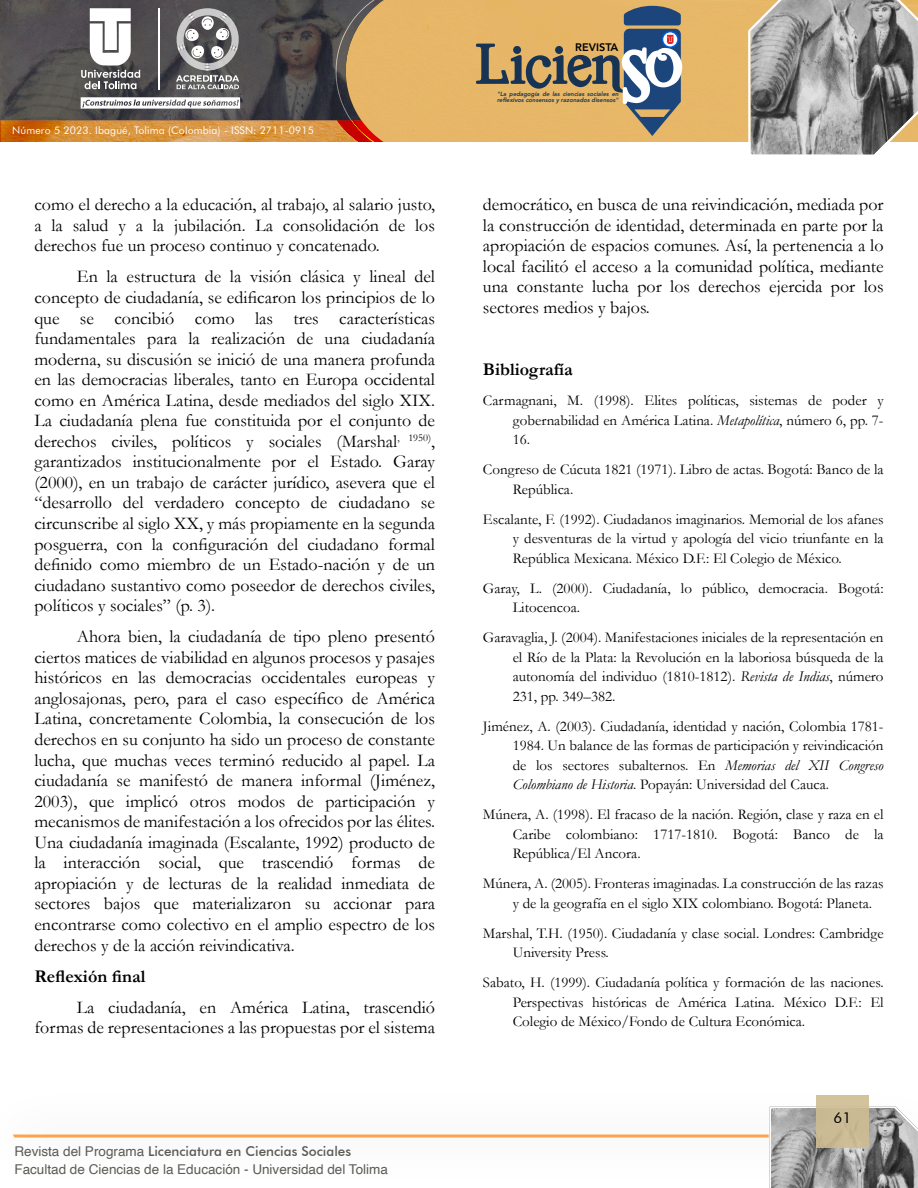
<style>
.page{position:relative;width:918px;height:1188px;background:#fff}
.page>*{position:absolute;margin:0;border:0;box-sizing:border-box;transform-origin:0 0}
.t1{font:18px/20.5px "Garamond";color:#000;text-align:justify}
.t2{font:700 18px "Garamond";color:#000}
.t3{font:15px/19.5px "Garamond";color:#000;text-align:justify}
.t4{font:15px "Futura BT";color:#000}
.t5{font:13.5px "Helvetica";color:#5b5a55}
.t6{font:500 13.5px "Futura BT";color:#5b5a55}
.t7{font:800 10.95px "Avenir";color:#000}
.t8{font:10.5px "Futura BT";letter-spacing:.01em;color:#fff}
.t9{font:italic 800 6px/6px "Avenir";color:#173454}
.s1{font-family:"Helvetica";font-weight:400}
.s2{font-style:italic}
</style>
<div class="page">
<div style="left:384px;top:0;width:364px;height:141px;background:#e6b868"></div>
<svg style="left:475px;top:6px;width:209px;height:130px;background:#b69d72"></svg>
<svg style="left:0;top:0;width:384px;height:142px;background:#7e6d5d"></svg>
<svg style="left:748px;top:0;width:170px;height:155px;background:#969490"></svg>
<svg style="left:13px;top:1106px;width:905px;height:82px"></svg>
<div style="left:816px;top:1096px;width:53px;height:52px;background:#cebd92"></div>
<p class="t8" style="left:12px;top:126px;width:303px">Número 5 2023. Ibagué, Tolima (Colombia) - ISSN: 2711-0915</p>
<p class="t1" style="left:34px;top:196px;width:402px">como el derecho a la educación, al trabajo, al salario justo, a la salud y a la jubilación. La consolidación de los derechos fue un proceso continuo y concatenado.</p>
<p class="t1" style="left:34px;top:269px;width:402px;text-indent:43px">En la estructura de la visión clásica y lineal del concepto de ciudadanía, se edificaron los principios de lo que se concibió como las tres características fundamentales para la realización de una ciudadanía moderna, su discusión se inició de una manera profunda en las democracias liberales, tanto en Europa occidental como en América Latina, desde mediados del siglo XIX.<br>La ciudadanía plena fue constituida por el conjunto de derechos civiles, políticos y sociales (Marshal<sup>,</sup> <sup>1950)</sup>, garantizados institucionalmente por el Estado. Garay (2000), en un trabajo de carácter jurídico, asevera que el “desarrollo del verdadero concepto de ciudadano se circunscribe al siglo XX, y más propiamente en la segunda posguerra, con la configuración del ciudadano formal definido como miembro de un Estado-nación y de un ciudadano sustantivo como poseedor de derechos civiles, políticos y sociales” (p. 3).</p>
<p class="t1" style="left:34px;top:628px;width:402px;text-indent:43px">Ahora bien, la ciudadanía de tipo pleno presentó ciertos matices de viabilidad en algunos procesos y pasajes históricos en las democracias occidentales europeas y anglosajonas, pero, para el caso específico de América Latina, concretamente Colombia, la consecución de los derechos en su conjunto ha sido un proceso de constante lucha, que muchas veces terminó reducido al papel. La ciudadanía se manifestó de manera informal (Jiménez, 2003), que implicó otros modos de participación y mecanismos de manifestación a los ofrecidos por las élites.<br>Una ciudadanía imaginada (Escalante, 1992) producto de la interacción social, que trascendió formas de apropiación y de lecturas de la realidad inmediata de sectores bajos que materializaron su accionar para encontrarse como colectivo en el amplio espectro de los derechos y de la acción reivindicativa.</p>
<p class="t2" style="left:34px;top:970px;width:113px">Reflexión final</p>
<p class="t1" style="left:34px;top:999px;width:402px;text-align:right">La ciudadanía, en América Latina, trascendió formas de representaciones a las propuestas por el sistema</p>
<p class="t6" style="left:14px;top:1146px;width:338px"><span class="s1">Revista del Programa</span> Licenciatura en Ciencias Sociales</p>
<p class="t5" style="left:14px;top:1164px;width:375px">Facultad de Ciencias de la Educación - Universidad del Tolima</p>
<p class="t7" style="left:575px;top:40px;width:45px">REVISTA</p>
<p class="t9" style="left:497px;top:91px;width:123px">"La pedagogía de las ciencias sociales en reflexivos consensos y razonados disensos"</p>
<p class="t1" style="left:483px;top:196px;width:402px">democrático, en busca de una reivindicación, mediada por la construcción de identidad, determinada en parte por la apropiación de espacios comunes. Así, la pertenencia a lo local facilitó el acceso a la comunidad política, mediante una constante lucha por los derechos ejercida por los sectores medios y bajos.</p>
<p class="t2" style="left:483px;top:363px;width:91px">Bibliografía</p>
<p class="t3" style="left:513px;top:392px;width:372px;text-indent:-30px">Carmagnani, M. (1998). Elites políticas, sistemas de poder y gobernabilidad en América Latina. <span class="s2">Metapolítica</span>, número 6, pp. 7- 16.</p>
<p class="t3" style="left:513px;top:461px;width:372px;text-indent:-30px">Congreso de Cúcuta 1821 (1971). Libro de actas. Bogotá: Banco de la<br>República.</p>
<p class="t3" style="left:513px;top:511px;width:372px;text-indent:-30px">Escalante, F. (1992). Ciudadanos imaginarios. Memorial de los afanes y desventuras de la virtud y apología del vicio triunfante en la República Mexicana. México D.F.: El Colegio de México.</p>
<p class="t3" style="left:513px;top:580px;width:372px;text-indent:-30px">Garay, L. (2000). Ciudadanía, lo público, democracia. Bogotá:<br>Litocencoa.</p>
<p class="t3" style="left:513px;top:629px;width:372px;text-indent:-30px">Garavaglia, J. (2004). Manifestaciones iniciales de la representación en el Río de la Plata: la Revolución en la laboriosa búsqueda de la autonomía del individuo (1810-1812). <span class="s2">Revista de Indias</span>, número 231, pp. 349–382.</p>
<p class="t3" style="left:513px;top:718px;width:372px;text-indent:-30px">Jiménez, A. (2003). Ciudadanía, identidad y nación, Colombia 1781- 1984. Un balance de las formas de participación y reivindicación de los sectores subalternos. En <span class="s2">Memorias del XII Congreso Colombiano de Historia</span>. Popayán: Universidad del Cauca.</p>
<p class="t3" style="left:513px;top:806px;width:372px;text-indent:-30px">Múnera, A. (1998). El fracaso de la nación. Región, clase y raza en el Caribe colombiano: 1717-1810. Bogotá: Banco de la República/El Ancora.</p>
<p class="t3" style="left:513px;top:875px;width:372px;text-indent:-30px">Múnera, A. (2005). Fronteras imaginadas. La construcción de las razas y de la geografía en el siglo XIX colombiano. Bogotá: Planeta.</p>
<p class="t3" style="left:513px;top:925px;width:372px;text-indent:-30px">Marshal, T.H. (1950). Ciudadanía y clase social. Londres: Cambridge<br>University Press.</p>
<p class="t3" style="left:513px;top:974px;width:372px;text-indent:-30px">Sabato, H. (1999). Ciudadanía política y formación de las naciones.<br>Perspectivas históricas de América Latina. México D.F.: El Colegio de México/Fondo de Cultura Económica.</p>
<p class="t4" style="left:834px;top:1111px;width:19px">61</p>
</div>
